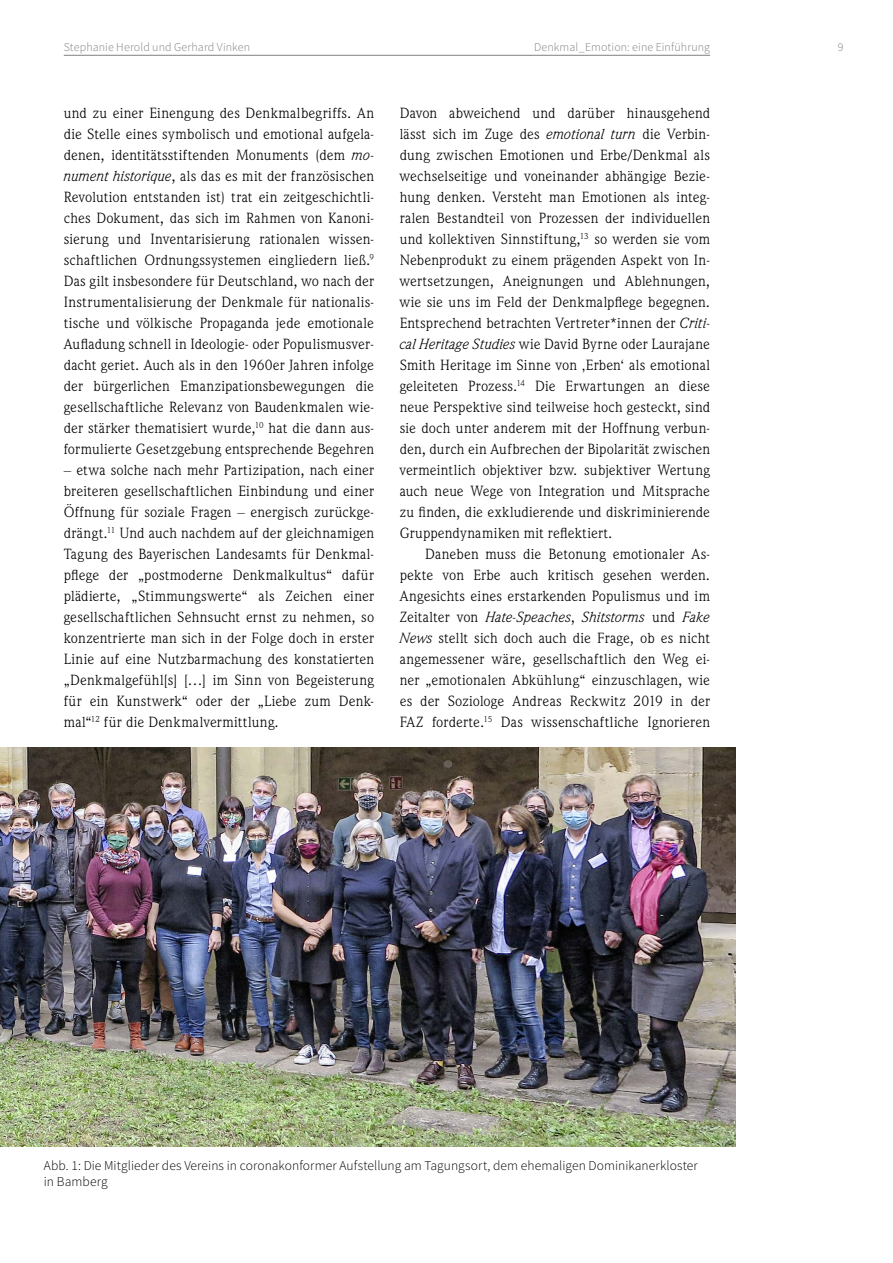
<style>
.page{position:relative;width:893px;height:1263px;background:#fff}
.page>*{position:absolute;margin:0;border:0;box-sizing:border-box;transform-origin:0 0}
.t1{font:15px/21px "Weidemann IT Cby BT";letter-spacing:.01em;color:#000;text-align:justify}
.t2{font:300 13.5px/16.2px "Source Sans Pro";letter-spacing:.005em;color:#000}
.t3{font:300 12px "Source Sans Pro";letter-spacing:.01em;color:#808080}
.s1{font-style:italic}
</style>
<div class="page">
<hr style="left:64px;top:55px;width:646px;height:1px;background:#808080">
<img style="left:0;top:748px;width:736px;height:399px">
<p class="t3" style="left:64px;top:39px;width:188px">Stephanie Herold und Gerhard Vinken</p>
<p class="t3" style="left:534px;top:39px;width:178px">Denkmal_Emotion: eine Einführung</p>
<p class="t1" style="left:64px;top:102px;width:312px">und zu einer Einengung des Denkmalbegriffs. An die Stelle eines symbolisch und emotional aufgela&shy;denen, identitätsstiftenden Monuments (dem <span class="s1">mo&shy;nument historique</span>, als das es mit der französischen Revolution entstanden ist) trat ein zeitgeschichtli&shy;ches Dokument, das sich im Rahmen von Kanoni&shy;sierung und Inventarisierung rationalen wissen&shy;schaftlichen Ordnungssystemen eingliedern ließ.<sup>9<br></sup>Das gilt insbesondere für Deutschland, wo nach der Instrumentalisierung der Denkmale für nationalis&shy;tische und völkische Propaganda jede emotionale Aufladung schnell in Ideologie- oder Populismusver&shy;dacht geriet. Auch als in den 1960er Jahren infolge der bürgerlichen Emanzipationsbewegungen die gesellschaftliche Relevanz von Baudenkmalen wie&shy;der stärker thematisiert wurde,<sup>10</sup> hat die dann aus&shy;formulierte Gesetzgebung entsprechende Begehren</p>
<p class="t1" style="left:64px;top:459px;width:312px">– etwa solche nach mehr Partizipation, nach einer breiteren gesellschaftlichen Einbindung und einer Öffnung für soziale Fragen – energisch zurückge&shy;drängt.<sup>11</sup> Und auch nachdem auf der gleichnamigen Tagung des Bayerischen Landesamts für Denkmal&shy;pflege der „postmoderne Denkmalkultus“ dafür plädierte, „Stimmungswerte“ als Zeichen einer gesellschaftlichen Sehnsucht ernst zu nehmen, so konzentrierte man sich in der Folge doch in erster Linie auf eine Nutzbarmachung des konstatierten „Denkmalgefühl[s] […] im Sinn von Begeisterung für ein Kunstwerk“ oder der „Liebe zum Denk&shy;mal“<sup>12</sup> für die Denkmalvermittlung.</p>
<p class="t1" style="left:400px;top:102px;width:312px">Davon abweichend und darüber hinausgehend lässt sich im Zuge des <span class="s1">emotional turn</span> die Verbin&shy;dung zwischen Emotionen und Erbe/Denkmal als wechselseitige und voneinander abhängige Bezie&shy;hung denken. Versteht man Emotionen als integ&shy;ralen Bestandteil von Prozessen der individuellen und kollektiven Sinnstiftung,<sup>13</sup> so werden sie vom Nebenprodukt zu einem prägenden Aspekt von In&shy;wertsetzungen, Aneignungen und Ablehnungen, wie sie uns im Feld der Denkmalpflege begegnen.<br>Entsprechend betrachten Vertreter*innen der <span class="s1">Criti&shy;cal Heritage Studies</span> wie David Byrne oder Laurajane Smith Heritage im Sinne von ‚Erben‘ als emotional geleiteten Prozess.<sup>14</sup> Die Erwartungen an diese neue Perspektive sind teilweise hoch gesteckt, sind sie doch unter anderem mit der Hoffnung verbun&shy;den, durch ein Aufbrechen der Bipolarität zwischen vermeintlich objektiver bzw. subjektiver Wertung auch neue Wege von Integration und Mitsprache zu finden, die exkludierende und diskriminierende Gruppendynamiken mit reflektiert.</p>
<p class="t1" style="left:400px;top:543px;width:312px;text-indent:26px">Daneben muss die Betonung emotionaler As&shy;pekte von Erbe auch kritisch gesehen werden.<br>Angesichts eines erstarkenden Populismus und im Zeitalter von <span class="s1">Hate-Speaches</span>, <span class="s1">Shitstorms</span> und <span class="s1">Fake News</span> stellt sich doch auch die Frage, ob es nicht angemessener wäre, gesellschaftlich den Weg ei&shy;ner „emotionalen Abkühlung“ einzuschlagen, wie es der Soziologe Andreas Reckwitz 2019 in der FAZ forderte.<sup>15</sup> Das wissenschaftliche Ignorieren</p>
<p class="t3" style="left:838px;top:39px;width:7px">9</p>
<p class="t2" style="left:44px;top:1157px;width:655px">Abb. 1: Die Mitglieder des Vereins in coronakonformer Aufstellung am Tagungsort, dem ehemaligen Dominikanerkloster in Bamberg</p>
</div>
